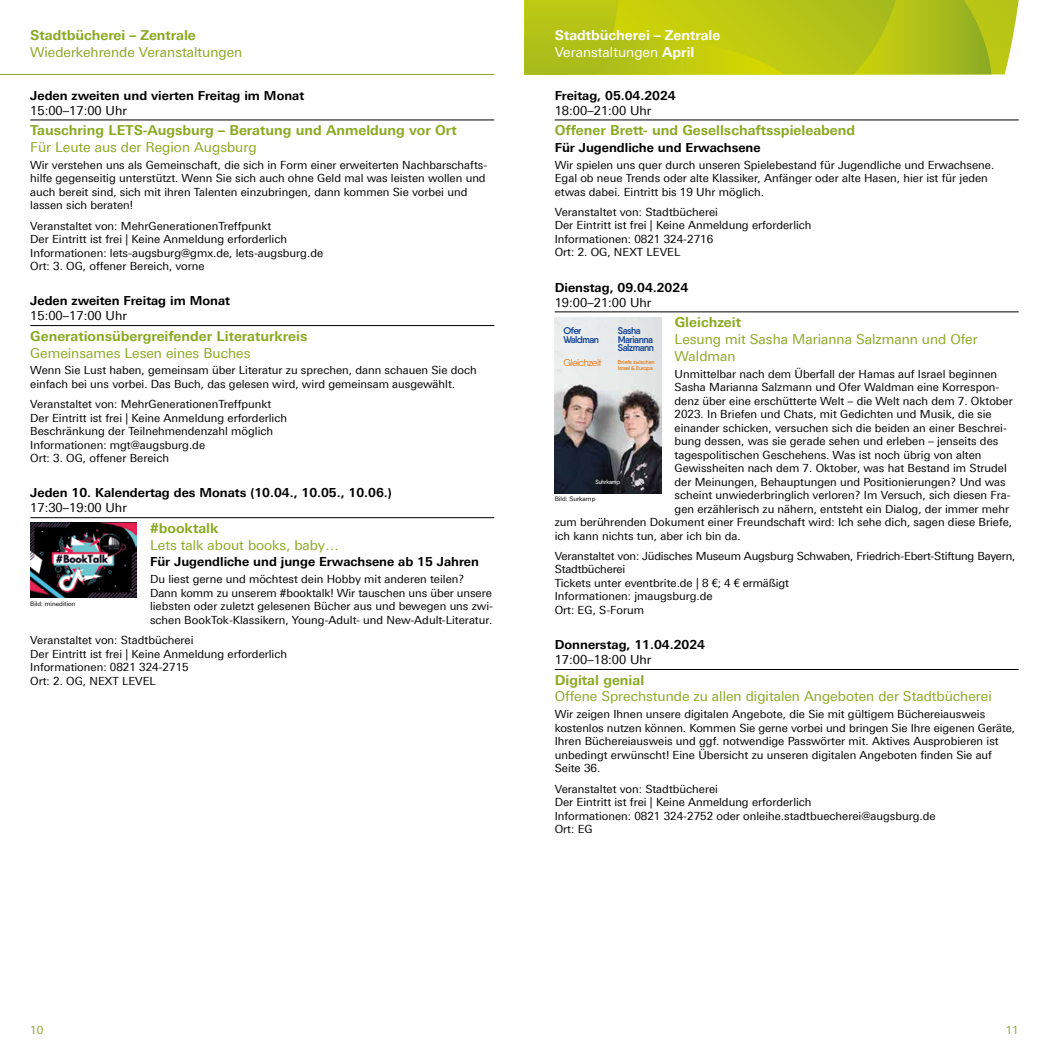
<style>
.page{position:relative;width:1049px;height:1053px;background:#fff}
.page>*{position:absolute;margin:0;border:0;box-sizing:border-box;transform-origin:0 0}
.t1{font:13.75px/16.9px "Univers For Augsburg";color:#89a923}
.t2{font:700 13.75px "Univers For Augsburg";color:#89a923}
.t3{font:700 13.75px/16.9px "Univers For Augsburg";color:#fff}
.t4{font:700 12.5px "Univers For Augsburg";color:#000}
.t5{font:12.5px "Univers For Augsburg";color:#000}
.t6{font:11.25px/13.5px "Univers For Augsburg";color:#000}
.t7{font:11.25px "Univers For Augsburg";color:#89a923}
.t8{font:600 9.75px/8.9px "Qanelas";letter-spacing:-.05em;color:#0f3f93}
.t9{font:9.75px "Qanelas";letter-spacing:-.05em;color:#e56d00}
.t10{font:6.25px "Univers For Augsburg";color:#000}
.t11{font:500 6.12px "Qanelas";letter-spacing:-.035em;color:#fff}
.t12{font:500 5.62px/6.1px "Qanelas";letter-spacing:-.025em;color:#e56d00}
.s1{font-weight:400}
</style>
<div class="page">
<svg style="left:524px;top:0;width:495px;height:74px;background:#b7c516"></svg>
<hr style="left:0;top:74px;width:494px;height:1px;background:#89a923">
<hr style="left:30px;top:120px;width:464px;height:1px;background:#000">
<hr style="left:30px;top:325px;width:464px;height:1px;background:#000">
<hr style="left:30px;top:517px;width:464px;height:1px;background:#000">
<img style="left:30px;top:522px;width:106px;height:75px">
<hr style="left:555px;top:120px;width:464px;height:1px;background:#000">
<hr style="left:555px;top:311px;width:464px;height:1px;background:#000">
<hr style="left:555px;top:669px;width:464px;height:1px;background:#000">
<img style="left:555px;top:368px;width:106px;height:125px">
<p class="t2" style="left:30px;top:27px;width:167px">Stadtbücherei – Zentrale</p>
<p class="t1" style="left:30px;top:44px;width:214px">Wiederkehrende Veranstaltungen</p>
<p class="t4" style="left:30px;top:88px;width:275px">Jeden zweiten und vierten Freitag im Monat</p>
<p class="t5" style="left:30px;top:103px;width:98px">15:00–17:00 Uhr</p>
<p class="t2" style="left:30px;top:122px;width:428px">Tauschring LETS-Augsburg – Beratung und Anmeldung vor Ort</p>
<p class="t1" style="left:30px;top:138px;width:228px">Für Leute aus der Region Augsburg</p>
<p class="t6" style="left:30px;top:158px;width:458px">Wir verstehen uns als Gemeinschaft, die sich in Form einer erweiterten Nachbarschafts&shy;hilfe gegenseitig unterstützt. Wenn Sie sich auch ohne Geld mal was leisten wollen und auch bereit sind, sich mit ihren Talenten einzubringen, dann kommen Sie vorbei und lassen sich beraten!</p>
<p class="t6" style="left:30px;top:219px;width:294px">Veranstaltet von: MehrGenerationenTreffpunkt<br>Der Eintritt ist frei | Keine Anmeldung erforderlich Informationen: lets-augsburg@gmx.de, lets-augsburg.de Ort: 3. OG, offener Bereich, vorne</p>
<p class="t4" style="left:30px;top:293px;width:201px">Jeden zweiten Freitag im Monat</p>
<p class="t5" style="left:30px;top:309px;width:98px">15:00–17:00 Uhr</p>
<p class="t2" style="left:30px;top:327px;width:279px">Generationsübergreifender Literaturkreis</p>
<p class="t1" style="left:30px;top:344px;width:222px">Gemeinsames Lesen eines Buches</p>
<p class="t6" style="left:30px;top:363px;width:448px">Wenn Sie Lust haben, gemeinsam über Literatur zu sprechen, dann schauen Sie doch einfach bei uns vorbei. Das Buch, das gelesen wird, wird gemeinsam ausgewählt.</p>
<p class="t6" style="left:30px;top:397px;width:258px">Veranstaltet von: MehrGenerationenTreffpunkt Der Eintritt ist frei | Keine Anmeldung erforderlich Beschränkung der Teilnehmendenzahl möglich Informationen: mgt@augsburg.de<br>Ort: 3. OG, offener Bereich</p>
<p class="t4" style="left:30px;top:485px;width:363px">Jeden 10. Kalendertag des Monats (10.04., 10.05., 10.06.)</p>
<p class="t5" style="left:30px;top:501px;width:98px">17:30–19:00 Uhr</p>
<p class="t2" style="left:150px;top:519px;width:70px">#booktalk</p>
<p class="t1" style="left:150px;top:536px;width:190px">Lets talk about books, baby…</p>
<p class="t4" style="left:150px;top:554px;width:330px">Für Jugendliche und junge Erwachsene ab 15 Jahren</p>
<p class="t6" style="left:150px;top:572px;width:345px">Du liest gerne und möchtest dein Hobby mit anderen teilen?<br>Dann komm zu unserem #booktalk! Wir tauschen uns über unsere liebsten oder zuletzt gelesenen Bücher aus und bewegen uns zwi&shy;schen BookTok-Klassikern, Young-Adult- und New-Adult-Literatur.</p>
<p class="t6" style="left:30px;top:633px;width:258px">Veranstaltet von: Stadtbücherei<br>Der Eintritt ist frei | Keine Anmeldung erforderlich Informationen: 0821 324-2715<br>Ort: 2. OG, NEXT LEVEL</p>
<p class="t10" style="left:30px;top:600px;width:47px">Bild: minedition</p>
<p class="t3" style="left:555px;top:27px;width:167px">Stadtbücherei – Zentrale<br><span class="s1">Veranstaltungen</span> April</p>
<p class="t4" style="left:555px;top:88px;width:123px">Freitag, 05.04.2024</p>
<p class="t5" style="left:555px;top:103px;width:98px">18:00–21:00 Uhr</p>
<p class="t2" style="left:555px;top:122px;width:302px">Offener Brett- und Gesellschaftsspieleabend</p>
<p class="t4" style="left:555px;top:140px;width:207px">Für Jugendliche und Erwachsene</p>
<p class="t6" style="left:555px;top:158px;width:441px">Wir spielen uns quer durch unseren Spielebestand für Jugendliche und Erwachsene.<br>Egal ob neue Trends oder alte Klassiker, Anfänger oder alte Hasen, hier ist für jeden etwas dabei. Eintritt bis 19 Uhr möglich.</p>
<p class="t6" style="left:555px;top:205px;width:258px">Veranstaltet von: Stadtbücherei<br>Der Eintritt ist frei | Keine Anmeldung erforderlich Informationen: 0821 324-2716<br>Ort: 2. OG, NEXT LEVEL</p>
<p class="t4" style="left:555px;top:280px;width:135px">Dienstag, 09.04.2024</p>
<p class="t5" style="left:555px;top:295px;width:98px">19:00–21:00 Uhr</p>
<p class="t2" style="left:675px;top:314px;width:68px">Gleichzeit</p>
<p class="t1" style="left:674px;top:330px;width:305px">Lesung mit Sasha Marianna Salzmann und Ofer<br>Waldman</p>
<p class="t6" style="left:674px;top:367px;width:324px">Unmittelbar nach dem Überfall der Hamas auf Israel beginnen</p>
<p class="t6" style="left:674px;top:380px;width:326px">Sasha Marianna Salzmann und Ofer Waldman eine Korrespon-</p>
<p class="t6" style="left:674px;top:394px;width:340px">denz über eine erschütterte Welt – die Welt nach dem 7. Oktober</p>
<p class="t6" style="left:674px;top:407px;width:319px">2023. In Briefen und Chats, mit Gedichten und Musik, die sie</p>
<p class="t6" style="left:674px;top:421px;width:334px">einander schicken, versuchen sich die beiden an einer Beschrei-</p>
<p class="t6" style="left:674px;top:434px;width:325px">bung dessen, was sie gerade sehen und erleben – jenseits des</p>
<p class="t6" style="left:674px;top:448px;width:308px">tagespolitischen Geschehens. Was ist noch übrig von alten</p>
<p class="t6" style="left:674px;top:461px;width:334px">Gewissheiten nach dem 7. Oktober, was hat Bestand im Strudel</p>
<p class="t6" style="left:674px;top:475px;width:333px">der Meinungen, Behauptungen und Positionierungen? Und was</p>
<p class="t6" style="left:674px;top:488px;width:338px">scheint unwiederbringlich verloren? Im Versuch, sich diesen Fra-</p>
<p class="t6" style="left:674px;top:502px;width:336px">gen erzählerisch zu nähern, entsteht ein Dialog, der immer mehr</p>
<p class="t6" style="left:555px;top:515px;width:459px">zum berührenden Dokument einer Freundschaft wird: Ich sehe dich, sagen diese Briefe,</p>
<p class="t6" style="left:555px;top:529px;width:187px">ich kann nichts tun, aber ich bin da.</p>
<p class="t6" style="left:555px;top:549px;width:462px">Veranstaltet von: Jüdisches Museum Augsburg Schwaben, Friedrich-Ebert-Stiftung Bayern, Stadtbücherei<br>Tickets unter eventbrite.de | 8 €; 4 € ermäßigt<br>Informationen: jmaugsburg.de<br>Ort: EG, S-Forum</p>
<p class="t4" style="left:555px;top:637px;width:152px">Donnerstag, 11.04.2024</p>
<p class="t5" style="left:555px;top:652px;width:98px">17:00–18:00 Uhr</p>
<p class="t2" style="left:555px;top:671px;width:91px">Digital genial</p>
<p class="t1" style="left:555px;top:688px;width:438px">Offene Sprechstunde zu allen digitalen Angeboten der Stadtbücherei</p>
<p class="t6" style="left:555px;top:707px;width:462px">Wir zeigen Ihnen unsere digitalen Angebote, die Sie mit gültigem Büchereiausweis kostenlos nutzen können. Kommen Sie gerne vorbei und bringen Sie Ihre eigenen Geräte, Ihren Büchereiausweis und ggf. notwendige Passwörter mit. Aktives Ausprobieren ist unbedingt erwünscht! Eine Übersicht zu unseren digitalen Angeboten finden Sie auf Seite 36.</p>
<p class="t6" style="left:555px;top:781px;width:382px">Veranstaltet von: Stadtbücherei<br>Der Eintritt ist frei | Keine Anmeldung erforderlich<br>Informationen: 0821 324-2752 oder onleihe.stadtbuecherei@augsburg.de Ort: EG</p>
<p class="t8" style="left:563px;top:326px;width:37px">Ofer<br>Waldman</p>
<p class="t8" style="left:618px;top:326px;width:38px">Sasha<br>Marianna<br>Salzmann</p>
<p class="t12" style="left:618px;top:358px;width:38px">Briefe zwischen<br>Israel &amp; Europa</p>
<p class="t9" style="left:563px;top:356px;width:40px">Gleichzeit</p>
<p class="t11" style="left:595px;top:478px;width:26px">Suhrkamp</p>
<p class="t10" style="left:555px;top:495px;width:42px">Bild: Surkamp</p>
<p class="t7" style="left:30px;top:1023px;width:15px">10</p>
<p class="t7" style="left:1006px;top:1023px;width:15px">11</p>
</div>
